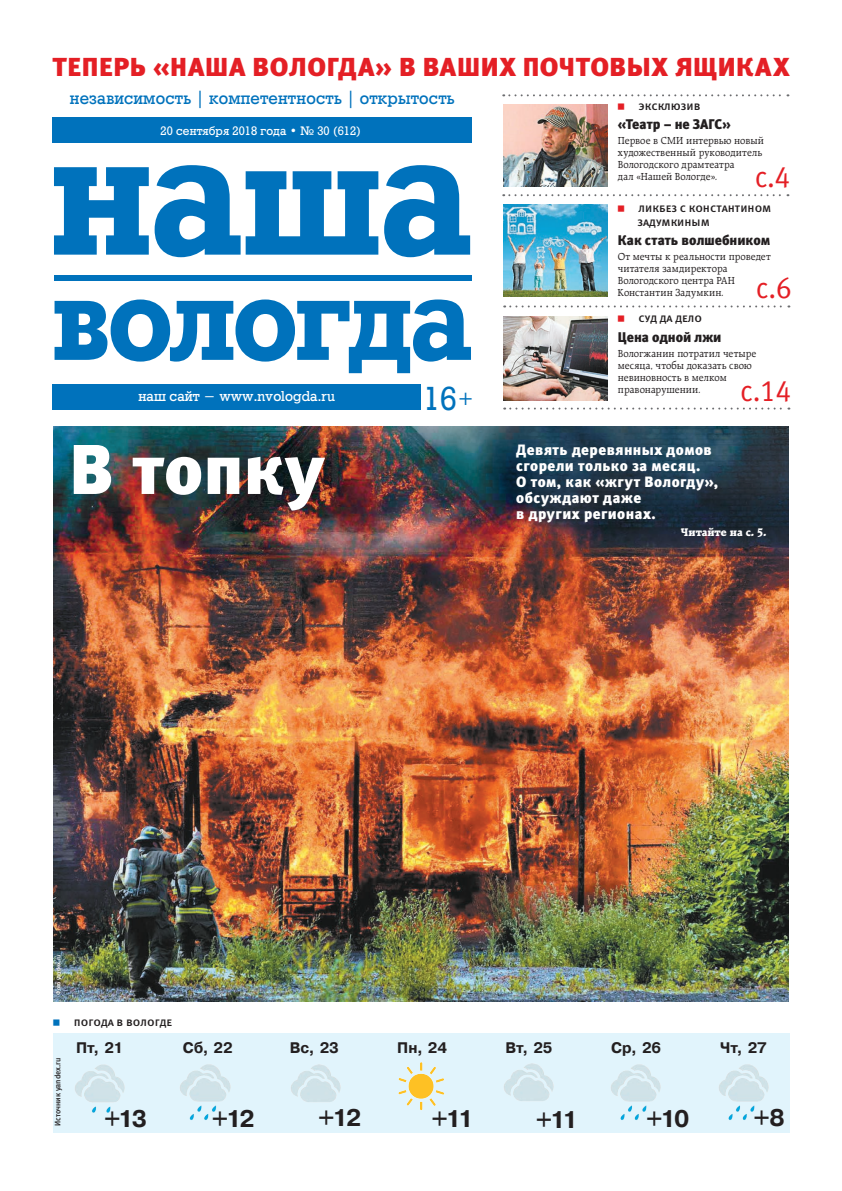
<style>
.page{position:relative;width:842px;height:1191px;background:#fff}
.page>*{position:absolute;margin:0;border:0;box-sizing:border-box;transform-origin:0 0}
.t1{font:70.2px "Meta Black Cyr LF";letter-spacing:.005em;color:#fff}
.t2{font:32.4px "Rodeo";color:#0072bc}
.t3{font:30px "Meta Normal Cyr LF";color:#e41f25;scale:.95 1}
.t4{font:26px "Meta Black Cyr LF";letter-spacing:.03em;color:#e41f25;scale:1.05 1}
.t5{font:24px "Pragmatica Bold Cyrillic";letter-spacing:-.08em;color:#231f20}
.t6{font:16.9px "Rodeo";letter-spacing:.01em;color:#0072bc}
.t7{font:15.2px "Pragmatica Bold Cyrillic";letter-spacing:-.01em;color:#231f20}
.t8{font:15px/16px "Meta Black Cyr LF";letter-spacing:.03em;color:#fff}
.t9{font:14px "Meta Black Cyr LF";color:#231f20}
.t10{font:14px "Rodeo";color:#fff}
.t11{font:12px/14px "Meta Medium Cyr Caps";color:#231f20}
.t12{font:12px "Rodeo";letter-spacing:.01em;color:#fff}
.t13{font:12px "Raleigh CX Bd BT";color:#fff}
.t14{font:11px/12px "Raleigh CBT";letter-spacing:.005em;color:#231f20;scale:.96 1}
.t15{font:8px "Meta Medium Cyr LF";color:#231f20}
.t16{font:6px "Meta Medium Cyr LF";letter-spacing:-.005em;color:#fff}
</style>
<div class="page">
<img style="left:54px;top:427px;width:734px;height:574px">
<div style="left:55px;top:275px;width:417px;height:6px;background:#0072bc"></div>
<svg style="left:54px;top:165px;width:416px;height:92px"></svg>
<svg style="left:55px;top:299px;width:416px;height:74px"></svg>
<div style="left:53px;top:384px;width:368px;height:26px;background:#0072bc"></div>
<div style="left:52px;top:117px;width:420px;height:26px;background:#0072bc"></div>
<svg style="left:503px;top:194px;width:285px;height:2px"></svg>
<svg style="left:504px;top:305px;width:285px;height:2px"></svg>
<svg style="left:504px;top:407px;width:285px;height:2px"></svg>
<svg style="left:503px;top:94px;width:285px;height:2px"></svg>
<div style="left:53px;top:1033px;width:737px;height:99px;background:#e1f4fc"></div>
<img style="left:398px;top:1062px;width:47px;height:48px">
<img style="left:180px;top:1064px;width:51px;height:56px">
<img style="left:75px;top:1064px;width:50px;height:48px">
<img style="left:719px;top:1064px;width:50px;height:56px">
<img style="left:611px;top:1064px;width:50px;height:56px">
<img style="left:291px;top:1064px;width:50px;height:38px">
<img style="left:504px;top:1063px;width:50px;height:38px">
<img style="left:503px;top:104px;width:105px;height:82px">
<img style="left:503px;top:205px;width:105px;height:91px">
<img style="left:503px;top:316px;width:105px;height:84px">
<h3 class="t4" style="left:53px;top:52px;width:703px">теперь «наша вологда» в ваших почтовых ящиках</h3>
<h3 class="t6" style="left:70px;top:88px;width:386px">независимость | компетентность | открытость</h3>
<p class="t12" style="left:161px;top:123px;width:202px">20 сентября 2018 года • № 30 (612)</p>
<p class="t10" style="left:138px;top:387px;width:198px">наш сайт - www.nvologda.ru</p>
<h2 class="t2" style="left:423px;top:380px;width:52px">16<sup>+</sup></h2>
<p class="t11" style="left:638px;top:99px;width:64px">эксклюзив</p>
<p class="t9" style="left:618px;top:116px;width:114px">«Театр – не ЗАГС»</p>
<p class="t14" style="left:618px;top:134px;width:153px">Первое в СМИ интервью новый художественный руководитель<br>Вологодского драмтеатра<br>дал «Нашей Вологде».</p>
<h3 class="t3" style="left:755px;top:159px;width:39px">с.4</h3>
<p class="t11" style="left:637px;top:201px;width:135px">ликбез с константином задумкиным</p>
<p class="t9" style="left:618px;top:232px;width:154px">Как стать волшебником</p>
<p class="t14" style="left:618px;top:250px;width:161px">От мечты к реальности проведет читателя замдиректора<br>Вологодского центра РАН<br>Константин Задумкин.</p>
<p class="t9" style="left:618px;top:329px;width:105px">Цена одной лжи</p>
<p class="t14" style="left:618px;top:347px;width:146px">Вологжанин потратил четыре месяца, чтобы доказать свою невиновность в мелком правонарушении.</p>
<h3 class="t3" style="left:756px;top:270px;width:39px">с.6</h3>
<p class="t11" style="left:638px;top:311px;width:65px">суд да дело</p>
<h3 class="t3" style="left:740px;top:374px;width:55px">с.14</h3>
<h1 class="t1" style="left:69px;top:429px;width:256px">В топку</h1>
<h3 class="t8" style="left:516px;top:442px;width:203px">Девять деревянных домов сгорели только за месяц.<br>О том, как «жгут Вологду», обсуждают даже<br>в других регионах.</h3>
<p class="t13" style="left:681px;top:525px;width:87px">Читайте на с. 5.</p>
<p class="t16" style="left:55px;top:994px;width:41px;rotate:-90deg">Фото yandex.ru</p>
<p class="t15" style="left:53px;top:1126px;width:70px;rotate:-90deg">Источник yandex.ru</p>
<p class="t11" style="left:74px;top:1014px;width:100px">погода в вологде</p>
<h3 class="t7" style="left:76px;top:1039px;width:49px">Пт, 21</h3>
<h3 class="t7" style="left:183px;top:1039px;width:51px">Сб, 22</h3>
<h3 class="t7" style="left:290px;top:1039px;width:51px">Вс, 23</h3>
<h3 class="t7" style="left:397px;top:1039px;width:51px">Пн, 24</h3>
<h3 class="t7" style="left:505px;top:1039px;width:49px">Вт, 25</h3>
<h3 class="t7" style="left:611px;top:1039px;width:51px">Ср, 26</h3>
<h3 class="t7" style="left:720px;top:1039px;width:48px">Чт, 27</h3>
<h3 class="t5" style="left:104px;top:1106px;width:45px">+13</h3>
<h3 class="t5" style="left:212px;top:1106px;width:45px">+12</h3>
<h3 class="t5" style="left:318px;top:1105px;width:45px">+12</h3>
<h3 class="t5" style="left:432px;top:1106px;width:44px">+11</h3>
<h3 class="t5" style="left:536px;top:1107px;width:44px">+11</h3>
<h3 class="t5" style="left:646px;top:1106px;width:45px">+10</h3>
<h3 class="t5" style="left:754px;top:1105px;width:33px">+8</h3>
</div>
